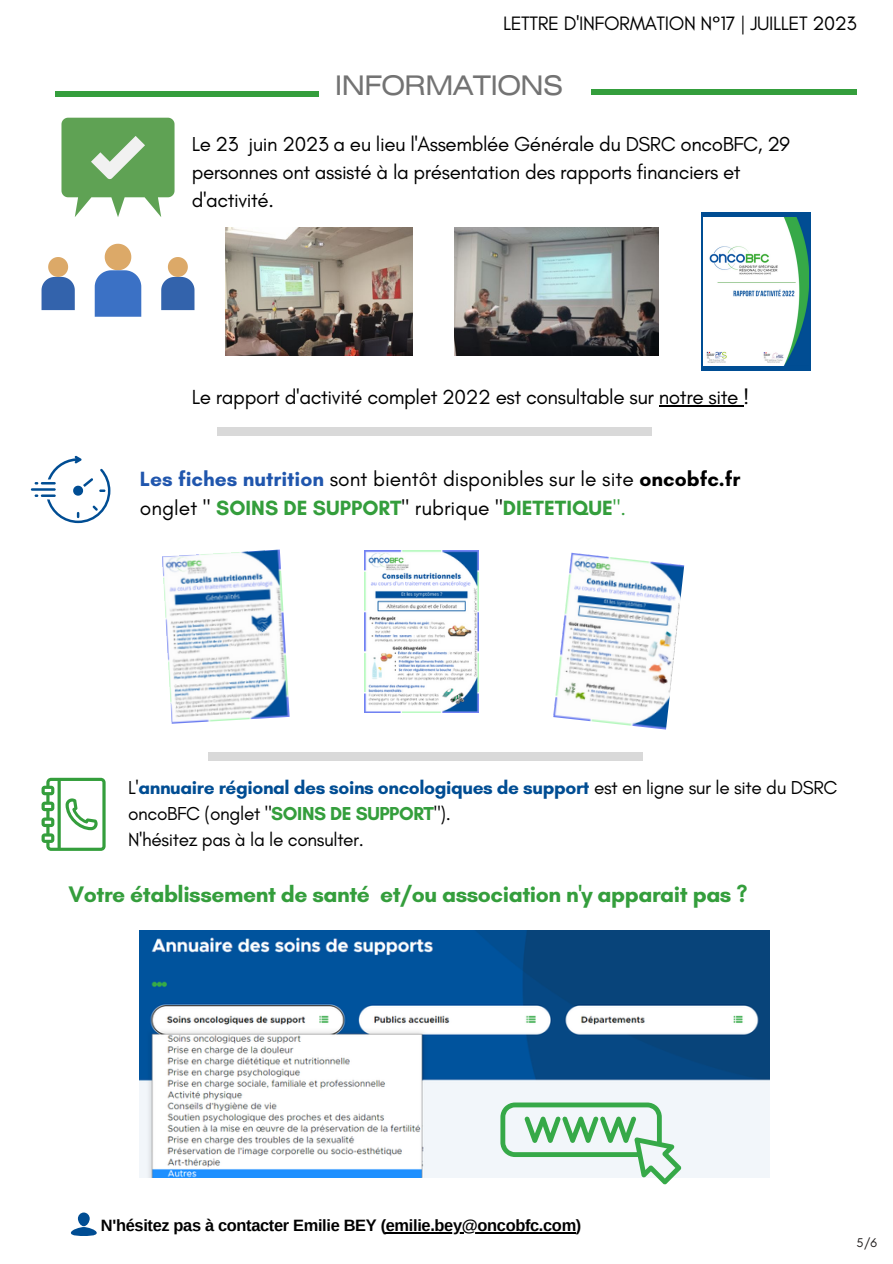
<style>
.page{position:relative;width:893px;height:1264px;background:#fff}
.page>*{position:absolute;margin:0;border:0;box-sizing:border-box;transform-origin:0 0}
.t1{font:26.85px "Helios Ext";letter-spacing:-.02em;color:#737373}
.t2{font:700 22.95px "Glacial Indifference";letter-spacing:-.02em;color:#349e3c}
.t3{font:21px/29.2px "Glacial Indifference";color:#000}
.t4{font:20.7px "Glacial Indifference";letter-spacing:-.02em;color:#000}
.t5{font:20.55px/28px "Glacial Indifference";letter-spacing:-.02em;color:#000}
.t6{font:19.8px "Glacial Indifference";letter-spacing:-.02em;color:#000}
.t7{font:19.05px/25.8px "Glacial Indifference";letter-spacing:-.02em;color:#000}
.t8{font:700 16.35px "Arimo";letter-spacing:-.02em;color:#000}
.t9{font:12.9px "Glacial Indifference";color:#201d1d}
.s1{font-weight:700;color:#2056ad}
.s2{font-weight:700}
.s3{font-weight:700;color:#349e3c}
.s4{color:#349e3c}
.s5{font-weight:700;color:#004d93}
</style>
<div class="page">
<svg style="left:42px;top:777px;width:64px;height:73px"></svg>
<img style="left:140px;top:930px;width:629px;height:247px">
<div style="left:591px;top:89px;width:265px;height:5px;background:#349e3c"></div>
<div style="left:56px;top:92px;width:263px;height:5px;background:#349e3c"></div>
<svg style="left:500px;top:1102px;width:181px;height:82px"></svg>
<div style="left:78px;top:1212px;width:12px;height:14px;background:#004d93;border-radius:6px"></div>
<svg style="left:71px;top:1226px;width:26px;height:10px"></svg>
<div style="left:217px;top:427px;width:434px;height:9px;background:#d9d9d9"></div>
<img style="left:226px;top:228px;width:186px;height:128px">
<img style="left:455px;top:228px;width:203px;height:128px">
<svg style="left:701px;top:213px;width:110px;height:158px;background:#1e629e"></svg>
<img style="left:704px;top:217px;width:104px;height:148px">
<svg style="left:95px;top:244px;width:46px;height:73px"></svg>
<svg style="left:161px;top:257px;width:33px;height:53px"></svg>
<svg style="left:42px;top:257px;width:33px;height:53px"></svg>
<svg style="left:61px;top:118px;width:113px;height:99px"></svg>
<div style="left:208px;top:752px;width:434px;height:9px;background:#d9d9d9"></div>
<img style="left:162px;top:549px;width:127px;height:174px">
<hr style="left:31px;top:488px;width:25px;height:3px;background:#004d93">
<svg style="left:35px;top:455px;width:75px;height:68px"></svg>
<img style="left:364px;top:550px;width:115px;height:162px">
<img style="left:553px;top:552px;width:131px;height:177px">
<hr style="left:386px;top:1232px;width:190px;height:1px;background:#000">
<hr style="left:658px;top:405px;width:85px;height:1px;background:#000">
<p class="t6" style="left:503px;top:11px;width:355px">LETTRE D'INFORMATION N°17 | JUILLET 2023</p>
<p class="t1" style="left:335px;top:76px;width:230px">INFORMATIONS</p>
<p class="t5" style="left:192px;top:129px;width:600px">Le 23 juin 2023 a eu lieu l'Assemblée Générale du DSRC oncoBFC, 29 personnes ont assisté à la présentation des rapports financiers et d'activité.</p>
<p class="t4" style="left:192px;top:384px;width:559px">Le rapport d'activité complet 2022 est consultable sur notre site !</p>
<p class="t3" style="left:140px;top:463px;width:602px"><span class="s1">Les fiches nutrition</span> sont bientôt disponibles sur le site <span class="s2">oncobfc.fr </span>onglet " <span class="s3">SOINS DE SUPPORT</span>" rubrique "<span class="s3">DIETETIQUE</span><span class="s4">".</span></p>
<p class="t7" style="left:128px;top:774px;width:710px">L'<span class="s5">annuaire régional des soins oncologiques de support</span> est en ligne sur le site du DSRC oncoBFC (onglet "<span class="s3">SOINS DE SUPPORT</span>").</p>
<p class="t7" style="left:128px;top:826px;width:237px">N'hésitez pas à la le consulter.</p>
<p class="t2" style="left:68px;top:880px;width:680px">Votre établissement de santé et/ou association n'y apparait pas ?</p>
<p class="t8" style="left:101px;top:1216px;width:482px">N'hésitez pas à contacter Emilie BEY (emilie.bey@oncobfc.com)</p>
<p class="t9" style="left:856px;top:1234px;width:22px">5/6</p>
</div>
